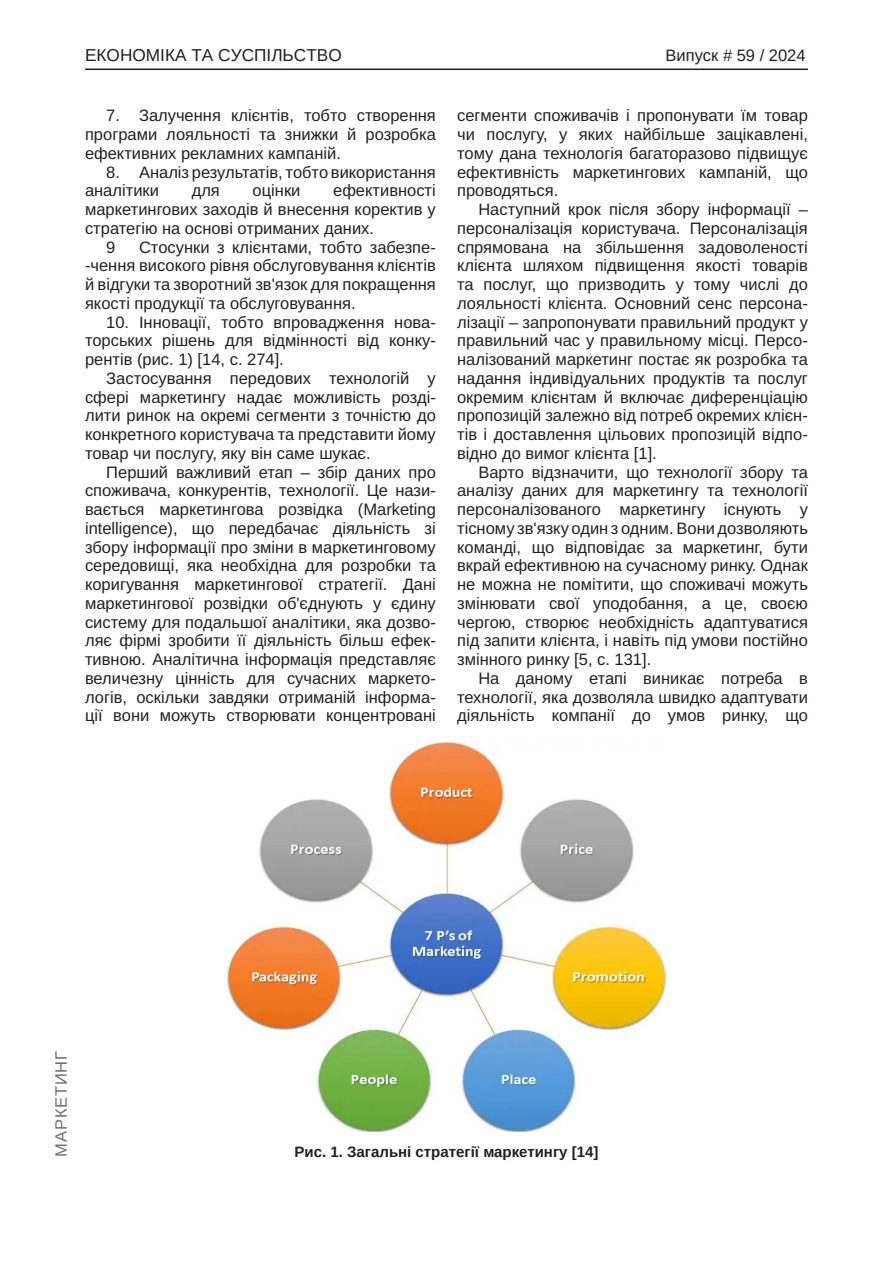
<style>
.page{position:relative;width:893px;height:1263px;background:#fff}
.page>*{position:absolute;margin:0;border:0;box-sizing:border-box;transform-origin:0 0}
.t1{font:17.25px "Arimo";color:#231f20}
.Текст_основной_G{font:16.5px/18.8px "Arimo";color:#231f20;text-align:justify}
.t2{font:16.5px "Arimo";color:#231f20}
.t3{font:16.5px "Arimo";letter-spacing:.05em;color:#6c6d70}
.Рисунок_N{font:700 15px "Arimo";color:#231f20}
</style>
<div class="page">
<hr style="left:85px;top:69px;width:723px;height:1px;background:#231f20">
<img style="left:227px;top:742px;width:439px;height:389px">
<p class="t1" style="left:85px;top:45px;width:258px">ЕКОНОМІКА ТА СУСПІЛЬСТВО</p>
<p class="t2" style="left:665px;top:46px;width:142px">Випуск # 59 / 2024</p>
<p class="Текст_основной_G" style="left:85px;top:106px;width:352px;text-indent:21px">7. Залучення клієнтів, тобто створення програми лояльності та знижки й розробка ефективних рекламних кампаній.</p>
<p class="Текст_основной_G" style="left:85px;top:163px;width:352px;text-indent:21px">8. Аналіз результатів, тобто використання аналітики</p>
<p class="Текст_основной_G" style="left:85px;top:181px;width:352px;text-indent:248px">ефективності маркетингових заходів й внесення коректив у стратегію на основі отриманих даних.</p>
<p class="Текст_основной_G" style="left:106px;top:238px;width:11px">9</p>
<p class="Текст_основной_G" style="left:192px;top:181px;width:30px">для</p>
<p class="Текст_основной_G" style="left:253px;top:181px;width:49px">оцінки</p>
<p class="Текст_основной_G" style="left:85px;top:238px;width:352px;text-indent:54px">Стосунки з клієнтами, тобто забезпе--чення високого рівня обслуговування клієнтів й відгуки та зворотний зв'язок для покращення якості продукції та обслуговування.</p>
<p class="Текст_основной_G" style="left:85px;top:313px;width:352px;text-indent:21px">10. Інновації, тобто впровадження нова&shy;торських рішень для відмінності від конку&shy;рентів (рис. 1) [14, с. 274].</p>
<p class="Текст_основной_G" style="left:85px;top:369px;width:352px;text-indent:21px">Застосування передових технологій у сфері маркетингу надає можливість розді&shy;лити ринок на окремі сегменти з точністю до конкретного користувача та представити йому товар чи послугу, яку він саме шукає.</p>
<p class="Текст_основной_G" style="left:85px;top:463px;width:352px;text-indent:21px">Перший важливий етап – збір даних про споживача, конкурентів, технології. Це нази&shy;вається маркетингова розвідка (Marketing intelligence), що передбачає діяльність зі збору інформації про зміни в маркетинговому середовищі, яка необхідна для розробки та коригування маркетингової стратегії. Дані маркетингової розвідки об'єднують у єдину систему для подальшої аналітики, яка дозво&shy;ляє фірмі зробити її діяльність більш ефек&shy;тивною. Аналітична інформація представляє величезну цінність для сучасних маркето&shy;логів, оскільки завдяки отриманій інформа&shy;ції вони можуть створювати концентровані</p>
<p class="Текст_основной_G" style="left:457px;top:106px;width:352px">сегменти споживачів і пропонувати їм товар чи послугу, у яких найбільше зацікавлені, тому дана технологія багаторазово підвищує ефективність маркетингових кампаній, що проводяться.</p>
<p class="Текст_основной_G" style="left:457px;top:200px;width:352px;text-indent:21px">Наступний крок після збору інформації – персоналізація користувача. Персоналізація спрямована на збільшення задоволеності клієнта шляхом підвищення якості товарів та послуг, що призводить у тому числі до лояльності клієнта. Основний сенс персона&shy;лізації – запропонувати правильний продукт у правильний час у правильному місці. Персо&shy;налізований маркетинг постає як розробка та надання індивідуальних продуктів та послуг окремим клієнтам й включає диференціацію пропозицій залежно від потреб окремих клієн&shy;тів і доставлення цільових пропозицій відпо&shy;відно до вимог клієнта [1].</p>
<p class="Текст_основной_G" style="left:457px;top:463px;width:352px;text-indent:21px">Варто відзначити, що технології збору та аналізу даних для маркетингу та технології персоналізованого маркетингу існують у тісному зв'язку один з одним. Вони дозволяють команді, що відповідає за маркетинг, бути вкрай ефективною на сучасному ринку. Однак не можна не помітити, що споживачі можуть змінювати свої уподобання, а це, своєю чергою, створює необхідність адаптуватися під запити клієнта, і навіть під умови постійно змінного ринку [5, с. 131].</p>
<p class="Текст_основной_G" style="left:457px;top:669px;width:352px;text-indent:21px">На даному етапі виникає потреба в технології, яка дозволяла швидко адаптувати діяльність компанії до умов ринку, що</p>
<p class="t3" style="left:52px;top:1157px;width:107px;rotate:-90deg">МАРКЕТИНГ</p>
<p class="Рисунок_N" style="left:295px;top:1141px;width:305px">Рис. 1. Загальні стратегії маркетингу [14]</p>
</div>
